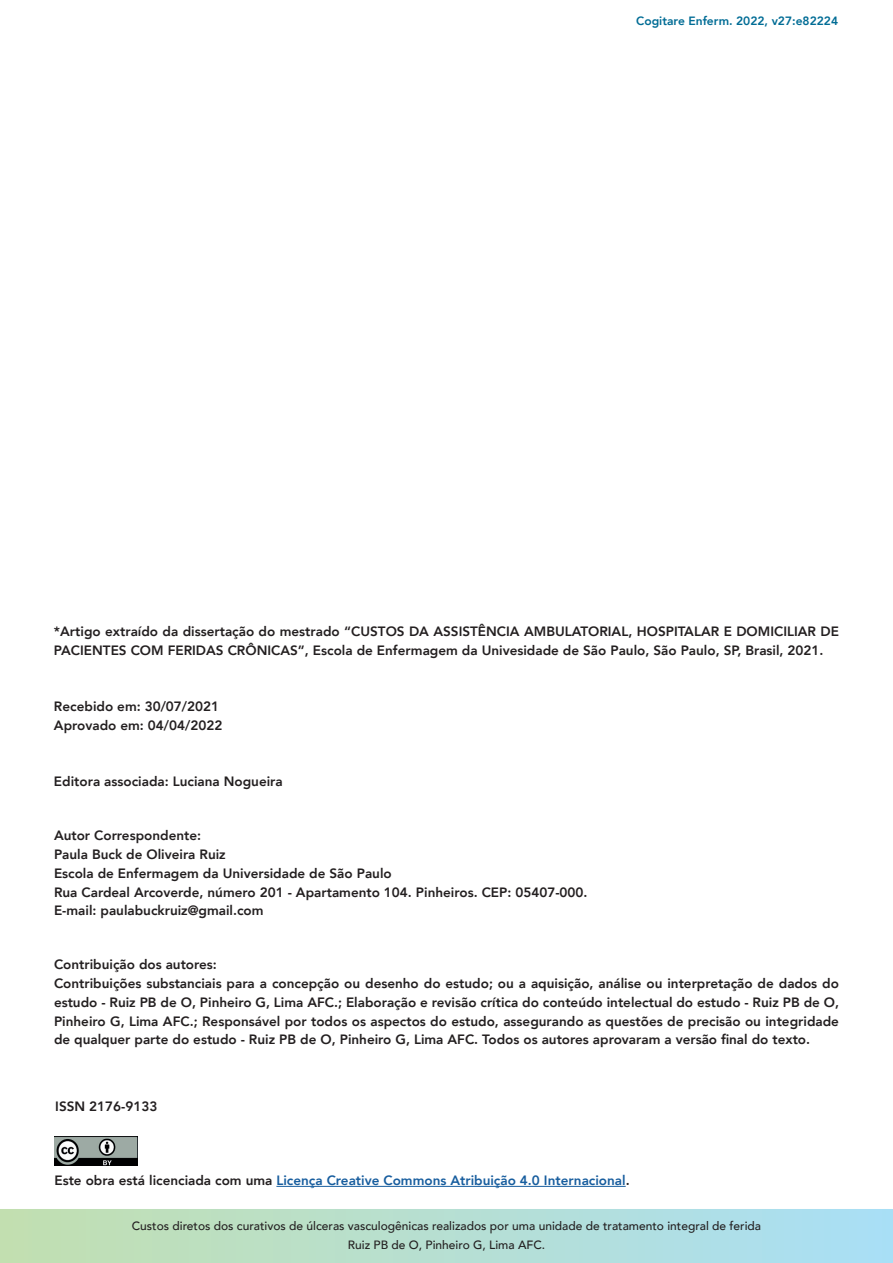
<style>
.page{position:relative;width:893px;height:1263px;background:#fff}
.page>*{position:absolute;margin:0;border:0;box-sizing:border-box;transform-origin:0 0}
.Correspondentes{font:800 13.5px/18.8px "Avenir";color:#231f20;text-align:justify}
.Legenda{font:800 13.5px/18.8px "Avenir";color:#231f20}
.t1{font:800 13.5px "Avenir";color:#175d9e}
.t2{font:500 12px/18.6px "Avenir";color:#231f20;text-align:center}
.t3{font:800 12px "Avenir";color:#006c95}
.s1{color:#231f20}
</style>
<div class="page">
<svg style="left:0;top:1209px;width:893px;height:54px;background:#b6dfd2"></svg>
<img style="left:54px;top:1137px;width:84px;height:29px">
<hr style="left:276px;top:1186px;width:350px;height:1px;background:#175d9e">
<p class="t3" style="left:636px;top:10px;width:203px">Cogitare Enferm. 2022, v27:e82224</p>
<p class="Legenda" style="left:54px;top:621px;width:786px">*Artigo extraído da dissertação do mestrado “CUSTOS DA ASSISTÊNCIA AMBULATORIAL, HOSPITALAR E DOMICILIAR DE<br>PACIENTES COM FERIDAS CRÔNICAS”, Escola de Enfermagem da Univesidade de São Paulo, São Paulo, SP, Brasil, 2021.</p>
<p class="Correspondentes" style="left:54px;top:696px;width:167px">Recebido em: 30/07/2021</p>
<p class="Correspondentes" style="left:54px;top:715px;width:170px">Aprovado em: 04/04/2022</p>
<p class="Correspondentes" style="left:54px;top:771px;width:230px">Editora associada: Luciana Nogueira</p>
<p class="Correspondentes" style="left:54px;top:825px;width:149px">Autor Correspondente:</p>
<p class="Correspondentes" style="left:54px;top:844px;width:173px">Paula Buck de Oliveira Ruiz</p>
<p class="Correspondentes" style="left:54px;top:863px;width:339px">Escola de Enfermagem da Universidade de São Paulo</p>
<p class="Correspondentes" style="left:54px;top:881px;width:535px">Rua Cardeal Arcoverde, número 201 - Apartamento 104. Pinheiros. CEP: 05407-000.</p>
<p class="Correspondentes" style="left:54px;top:900px;width:211px">E-mail: paulabuckruiz@gmail.com</p>
<p class="Correspondentes" style="left:54px;top:954px;width:164px">Contribuição dos autores:</p>
<p class="Correspondentes" style="left:54px;top:973px;width:787px">Contribuições substanciais para a concepção ou desenho do estudo; ou a aquisição, análise ou interpretação de dados do estudo - Ruiz PB de O, Pinheiro G, Lima AFC.; Elaboração e revisão crítica do conteúdo intelectual do estudo - Ruiz PB de O, Pinheiro G, Lima AFC.; Responsável por todos os aspectos do estudo, assegurando as questões de precisão ou integridade de qualquer parte do estudo - Ruiz PB de O, Pinheiro G, Lima AFC. Todos os autores aprovaram a versão final do texto.</p>
<p class="Legenda" style="left:55px;top:1096px;width:104px">ISSN 2176-9133</p>
<p class="t1" style="left:54px;top:1168px;width:577px"><span class="s1">Este obra está licenciada com uma</span> Licença Creative Commons Atribuição 4.0 Internacional<span class="s1">.</span></p>
<p class="t2" style="left:132px;top:1216px;width:631px">Custos diretos dos curativos de úlceras vasculogênicas realizados por uma unidade de tratamento integral de ferida<br>Ruiz PB de O, Pinheiro G, Lima AFC.</p>
</div>
